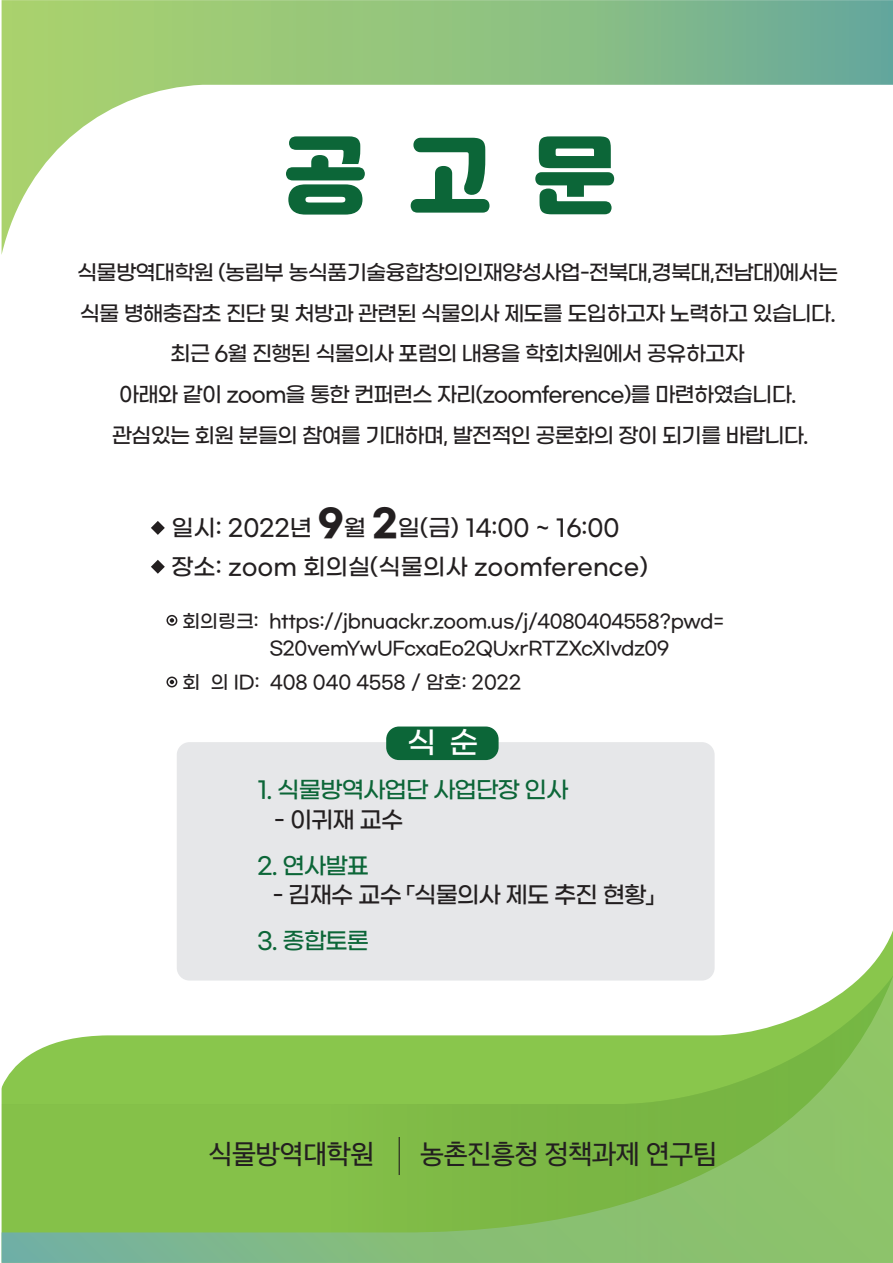
<style>
.page{position:relative;width:893px;height:1263px;background:#fff}
.page>*{position:absolute;margin:0;border:0;box-sizing:border-box;transform-origin:0 0}
.t1{font:84.3px "Jalnan";color:#0c6638}
.t2{font:500 30.15px "Gmarket Sans";color:#fff}
.t3{font:26.25px "TTM Gothic M";letter-spacing:-.04em;color:#231f20}
.t4{font:500 23.25px "Gmarket Sans";letter-spacing:-.04em;color:#0c6638}
.t5{font:500 23.25px "Gmarket Sans";letter-spacing:-.04em;color:#231f20}
.t6{font:500 23.1px/39.3px "Gmarket Sans";color:#231f20}
.t7{font:500 21px/40.8px "Gmarket Sans";letter-spacing:-.04em;color:#231f20;text-align:center}
.t8{font:500 18.45px/27.5px "Gmarket Sans";letter-spacing:-.02em;color:#231f20}
.t9{font:500 18.45px "Gmarket Sans";color:#231f20}
.s1{font-weight:700;font-size:37.65px}
</style>
<div class="page">
<div style="left:177px;top:742px;width:538px;height:238px;background:#e6e7e9;border-radius:13px"></div>
<svg style="left:2px;top:0;width:891px;height:253px"></svg>
<svg style="left:2px;top:930px;width:891px;height:333px"></svg>
<div style="left:386px;top:726px;width:113px;height:34px;background:#0c6638;border-radius:13px"></div>
<svg style="left:151px;top:521px;width:14px;height:14px"></svg>
<svg style="left:151px;top:560px;width:14px;height:14px"></svg>
<svg style="left:170px;top:618px;width:4px;height:4px"></svg>
<div style="left:166px;top:615px;width:11px;height:11px;border:2px solid #231f20;border-radius:50%"></div>
<svg style="left:170px;top:680px;width:4px;height:4px"></svg>
<div style="left:166px;top:676px;width:11px;height:11px;border:2px solid #231f20;border-radius:50%"></div>
<hr style="left:399px;top:1137px;width:1px;height:38px;background:#231f20">
<h1 class="t1" style="left:283px;top:118px;width:335px">공고문</h1>
<p class="t7" style="left:77px;top:253px;width:763px">식물방역대학원 (농림부 농식품기술융합창의인재양성사업-전북대,경북대,전남대)에서는 식물 병해충잡초 진단 및 처방과 관련된 식물의사 제도를 도입하고자 노력하고 있습니다. 최근 6월 진행된 식물의사 포럼의 내용을 학회차원에서 공유하고자<br>아래와 같이 zoom을 통한 컨퍼런스 자리(zoomference)를 마련하였습니다. 관심있는 회원 분들의 참여를 기대하며, 발전적인 공론화의 장이 되기를 바랍니다.</p>
<p class="t6" style="left:171px;top:509px;width:478px">일시: 2022년 <span class="s1">9</span>월 <span class="s1">2</span>일(금) 14:00 ~ 16:00 장소: zoom 회의실(식물의사 zoomference)</p>
<p class="t8" style="left:269px;top:608px;width:457px;text-indent:-87px">회의링크: https://jbnuackr.zoom.us/j/4080404558?pwd=<br>S20vemYwUFcxaEo2QUxrRTZXcXIvdz09</p>
<p class="t9" style="left:182px;top:672px;width:340px">회 의 ID: 408 040 4558 / 암호: 2022</p>
<h2 class="t2" style="left:407px;top:727px;width:73px">식 순</h2>
<p class="t4" style="left:257px;top:777px;width:312px">1. 식물방역사업단 사업단장 인사</p>
<p class="t5" style="left:274px;top:807px;width:131px">- 이귀재 교수</p>
<p class="t4" style="left:257px;top:853px;width:113px">2. 연사발표</p>
<p class="t5" style="left:273px;top:882px;width:383px">- 김재수 교수 「식물의사 제도 추진 현황」</p>
<p class="t4" style="left:257px;top:928px;width:113px">3. 종합토론</p>
<p class="t3" style="left:208px;top:1141px;width:168px">식물방역대학원</p>
<p class="t3" style="left:420px;top:1141px;width:299px">농촌진흥청 정책과제 연구팀</p>
</div>
